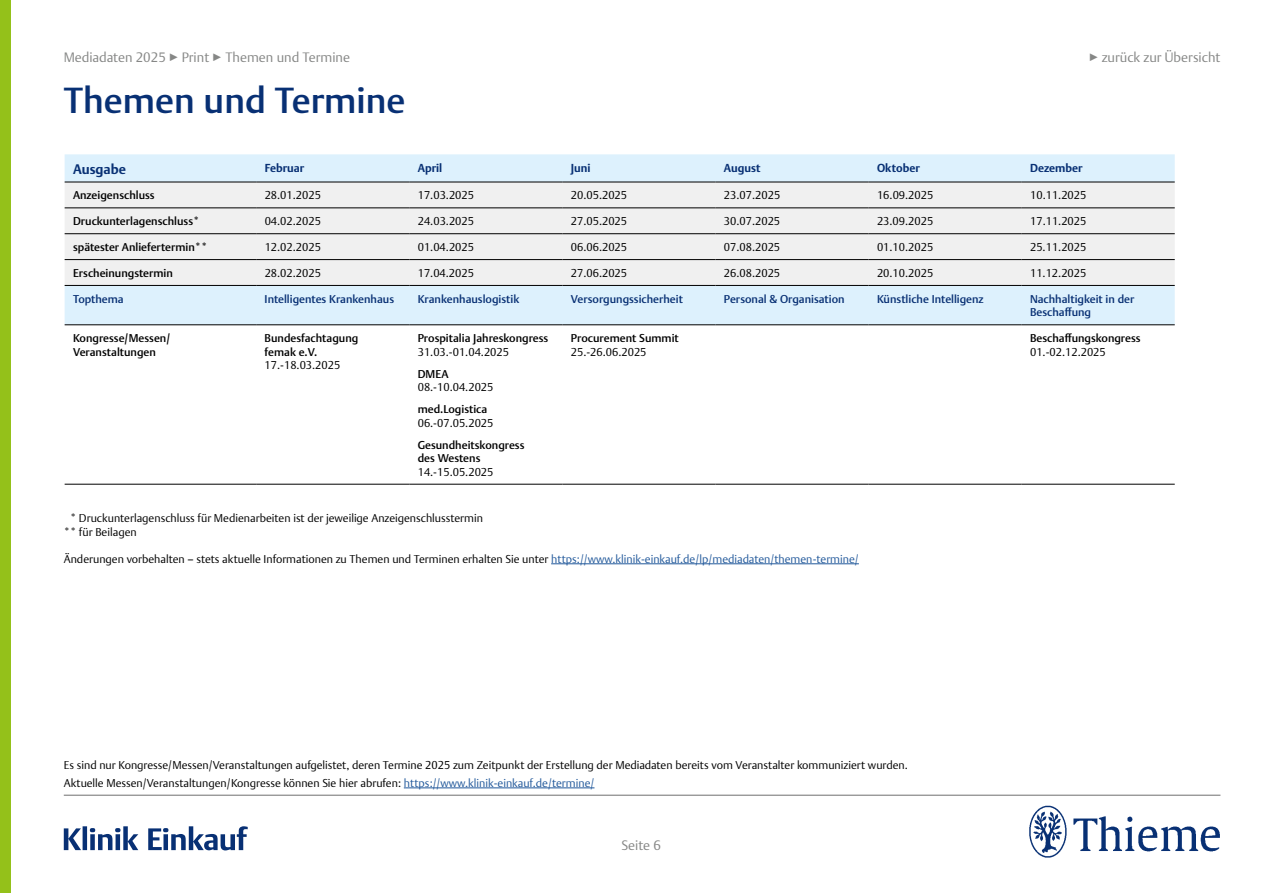
<style>
.page{position:relative;width:1263px;height:893px;background:#fff}
.page>*{position:absolute;margin:0;border:0;box-sizing:border-box;transform-origin:0 0}
.t1{font:500 36px "Thieme Argo 2011";color:#083074}
.t2{font:300 13.5px "Thieme Argo 2011";color:#868786}
.t3{font:700 13.5px "Thieme Argo 2011";color:#083074}
.t4{font:300 11.25px/13.5px "Thieme Argo 2011";color:#000}
.t5{font:500 11.25px/13.5px "Thieme Argo 2011";color:#000}
.t6{font:500 11.25px/13.5px "Thieme Argo 2011";color:#083074}
.t7{font:700 11.25px "Thieme Argo 2011";color:#083074}
.s1{font-weight:700}
.s2{color:#22599b}
</style>
<div class="page">
<img style="left:1029px;top:805px;width:191px;height:53px">
<hr style="left:64px;top:795px;width:1156px;height:1px;background:#6e6e6e">
<div style="left:0;top:0;width:11px;height:893px;background:#94c11a"></div>
<svg style="left:64px;top:826px;width:184px;height:24px"></svg>
<hr style="left:404px;top:787px;width:190px;height:1px;background:#22599b">
<hr style="left:551px;top:563px;width:308px;height:1px;background:#22599b">
<div style="left:65px;top:154px;width:1110px;height:171px;background:#ddf1fd"></div>
<div style="left:65px;top:183px;width:1110px;height:102px;background:#f0f0f0"></div>
<hr style="left:65px;top:208px;width:191px;height:1px;background:#000">
<hr style="left:256px;top:208px;width:153px;height:1px;background:#000">
<hr style="left:409px;top:208px;width:153px;height:1px;background:#000">
<hr style="left:562px;top:208px;width:153px;height:1px;background:#000">
<hr style="left:715px;top:208px;width:153px;height:1px;background:#000">
<hr style="left:868px;top:208px;width:154px;height:1px;background:#000">
<hr style="left:1022px;top:208px;width:153px;height:1px;background:#000">
<hr style="left:65px;top:233px;width:191px;height:1px;background:#000">
<hr style="left:256px;top:233px;width:153px;height:1px;background:#000">
<hr style="left:409px;top:233px;width:153px;height:1px;background:#000">
<hr style="left:562px;top:233px;width:153px;height:1px;background:#000">
<hr style="left:715px;top:233px;width:153px;height:1px;background:#000">
<hr style="left:868px;top:233px;width:154px;height:1px;background:#000">
<hr style="left:1022px;top:233px;width:153px;height:1px;background:#000">
<hr style="left:65px;top:484px;width:191px;height:1px;background:#000">
<hr style="left:256px;top:484px;width:153px;height:1px;background:#000">
<hr style="left:409px;top:484px;width:153px;height:1px;background:#000">
<hr style="left:562px;top:484px;width:153px;height:1px;background:#000">
<hr style="left:715px;top:484px;width:153px;height:1px;background:#000">
<hr style="left:868px;top:484px;width:154px;height:1px;background:#000">
<hr style="left:1022px;top:484px;width:153px;height:1px;background:#000">
<hr style="left:65px;top:182px;width:191px;height:1px;background:#000">
<hr style="left:256px;top:182px;width:153px;height:1px;background:#000">
<hr style="left:409px;top:182px;width:153px;height:1px;background:#000">
<hr style="left:562px;top:182px;width:153px;height:1px;background:#000">
<hr style="left:715px;top:182px;width:153px;height:1px;background:#000">
<hr style="left:868px;top:182px;width:154px;height:1px;background:#000">
<hr style="left:1022px;top:182px;width:153px;height:1px;background:#000">
<hr style="left:65px;top:325px;width:191px;height:1px;background:#000">
<hr style="left:256px;top:325px;width:153px;height:1px;background:#000">
<hr style="left:409px;top:325px;width:153px;height:1px;background:#000">
<hr style="left:562px;top:325px;width:153px;height:1px;background:#000">
<hr style="left:715px;top:325px;width:153px;height:1px;background:#000">
<hr style="left:868px;top:325px;width:154px;height:1px;background:#000">
<hr style="left:1022px;top:325px;width:153px;height:1px;background:#000">
<hr style="left:65px;top:259px;width:191px;height:1px;background:#000">
<hr style="left:256px;top:259px;width:153px;height:1px;background:#000">
<hr style="left:409px;top:259px;width:153px;height:1px;background:#000">
<hr style="left:562px;top:259px;width:153px;height:1px;background:#000">
<hr style="left:715px;top:259px;width:153px;height:1px;background:#000">
<hr style="left:868px;top:259px;width:154px;height:1px;background:#000">
<hr style="left:1022px;top:259px;width:153px;height:1px;background:#000">
<hr style="left:65px;top:285px;width:191px;height:1px;background:#000">
<hr style="left:256px;top:285px;width:153px;height:1px;background:#000">
<hr style="left:409px;top:285px;width:153px;height:1px;background:#000">
<hr style="left:562px;top:285px;width:153px;height:1px;background:#000">
<hr style="left:715px;top:285px;width:153px;height:1px;background:#000">
<hr style="left:868px;top:285px;width:154px;height:1px;background:#000">
<hr style="left:1022px;top:285px;width:153px;height:1px;background:#000">
<p class="t2" style="left:64px;top:48px;width:288px">Mediadaten 2025 <span class="s1">▶</span> Print <span class="s1">▶</span> Themen und Termine</p>
<p class="t2" style="left:1089px;top:48px;width:133px"><span class="s1">▶</span> zurück zur Übersicht</p>
<h1 class="t1" style="left:64px;top:77px;width:343px">Themen und Termine</h1>
<p class="t3" style="left:73px;top:160px;width:54px">Ausgabe</p>
<p class="t7" style="left:265px;top:160px;width:41px">Februar</p>
<p class="t7" style="left:418px;top:160px;width:26px">April</p>
<p class="t7" style="left:571px;top:160px;width:21px">Juni</p>
<p class="t7" style="left:724px;top:160px;width:38px">August</p>
<p class="t7" style="left:877px;top:160px;width:44px">Oktober</p>
<p class="t7" style="left:1030px;top:160px;width:54px">Dezember</p>
<p class="t5" style="left:73px;top:188px;width:83px">Anzeigenschluss</p>
<p class="t4" style="left:265px;top:188px;width:58px">28.01.2025</p>
<p class="t4" style="left:418px;top:188px;width:58px">17.03.2025</p>
<p class="t4" style="left:571px;top:188px;width:58px">20.05.2025</p>
<p class="t4" style="left:724px;top:188px;width:58px">23.07.2025</p>
<p class="t4" style="left:877px;top:188px;width:58px">16.09.2025</p>
<p class="t4" style="left:1030px;top:188px;width:58px">10.11.2025</p>
<p class="t5" style="left:73px;top:214px;width:128px">Druckunterlagenschluss*</p>
<p class="t4" style="left:265px;top:214px;width:58px">04.02.2025</p>
<p class="t4" style="left:418px;top:214px;width:58px">24.03.2025</p>
<p class="t4" style="left:571px;top:214px;width:58px">27.05.2025</p>
<p class="t4" style="left:724px;top:214px;width:58px">30.07.2025</p>
<p class="t4" style="left:877px;top:214px;width:58px">23.09.2025</p>
<p class="t4" style="left:1030px;top:214px;width:58px">17.11.2025</p>
<p class="t5" style="left:73px;top:240px;width:136px">spätester Anliefertermin**</p>
<p class="t4" style="left:265px;top:240px;width:58px">12.02.2025</p>
<p class="t4" style="left:418px;top:240px;width:58px">01.04.2025</p>
<p class="t4" style="left:571px;top:240px;width:58px">06.06.2025</p>
<p class="t4" style="left:724px;top:240px;width:58px">07.08.2025</p>
<p class="t4" style="left:877px;top:240px;width:58px">01.10.2025</p>
<p class="t4" style="left:1030px;top:240px;width:58px">25.11.2025</p>
<p class="t5" style="left:73px;top:266px;width:101px">Erscheinungstermin</p>
<p class="t4" style="left:265px;top:266px;width:58px">28.02.2025</p>
<p class="t4" style="left:418px;top:266px;width:58px">17.04.2025</p>
<p class="t4" style="left:571px;top:266px;width:58px">27.06.2025</p>
<p class="t4" style="left:724px;top:266px;width:58px">26.08.2025</p>
<p class="t4" style="left:877px;top:266px;width:58px">20.10.2025</p>
<p class="t4" style="left:1030px;top:266px;width:58px">11.12.2025</p>
<p class="t6" style="left:73px;top:292px;width:52px">Topthema</p>
<p class="t6" style="left:265px;top:292px;width:131px">Intelligentes Krankenhaus</p>
<p class="t6" style="left:418px;top:292px;width:103px">Krankenhauslogistik</p>
<p class="t6" style="left:571px;top:292px;width:114px">Versorgungssicherheit</p>
<p class="t6" style="left:724px;top:292px;width:122px">Personal &amp; Organisation</p>
<p class="t6" style="left:877px;top:292px;width:108px">Künstliche Intelligenz</p>
<p class="t6" style="left:1030px;top:292px;width:106px">Nachhaltigkeit in der<br>Beschaffung</p>
<p class="t5" style="left:73px;top:331px;width:99px">Kongresse/Messen/<br>Veranstaltungen</p>
<p class="t5" style="left:265px;top:331px;width:95px">Bundesfachtagung femak e.V.</p>
<p class="t4" style="left:265px;top:358px;width:77px">17.-18.03.2025</p>
<p class="t5" style="left:1030px;top:331px;width:112px">Beschaffungskongress</p>
<p class="t4" style="left:1030px;top:345px;width:77px">01.-02.12.2025</p>
<p class="t5" style="left:418px;top:331px;width:132px">Prospitalia Jahreskongress</p>
<p class="t4" style="left:418px;top:345px;width:93px">31.03.-01.04.2025</p>
<p class="t5" style="left:418px;top:367px;width:32px">DMEA</p>
<p class="t4" style="left:418px;top:380px;width:77px">08.-10.04.2025</p>
<p class="t5" style="left:418px;top:402px;width:71px">med.Logistica</p>
<p class="t4" style="left:418px;top:416px;width:77px">06.-07.05.2025</p>
<p class="t5" style="left:418px;top:438px;width:108px">Gesundheitskongress des Westens</p>
<p class="t4" style="left:418px;top:465px;width:77px">14.-15.05.2025</p>
<p class="t5" style="left:571px;top:331px;width:109px">Procurement Summit</p>
<p class="t4" style="left:571px;top:345px;width:77px">25.-26.06.2025</p>
<p class="t4" style="left:64px;top:511px;width:421px;text-indent:6px">* Druckunterlagenschluss für Medienarbeiten ist der jeweilige Anzeigenschlusstermin ** für Beilagen</p>
<p class="t4" style="left:64px;top:552px;width:797px">Änderungen vorbehalten – stets aktuelle Informationen zu Themen und Terminen erhalten Sie unter <span class="s2">https://www.klinik-einkauf.de/lp/mediadaten/themen-termine/</span></p>
<p class="t4" style="left:64px;top:758px;width:846px">Es sind nur Kongresse/Messen/Veranstaltungen aufgelistet, deren Termine 2025 zum Zeitpunkt der Erstellung der Mediadaten bereits vom Veranstalter kommuniziert wurden.</p>
<p class="t4" style="left:64px;top:776px;width:532px">Aktuelle Messen/Veranstaltungen/Kongresse können Sie hier abrufen: <span class="s2">https://www.klinik-einkauf.de/termine/</span></p>
<p class="t2" style="left:621px;top:837px;width:41px">Seite 6</p>
</div>
